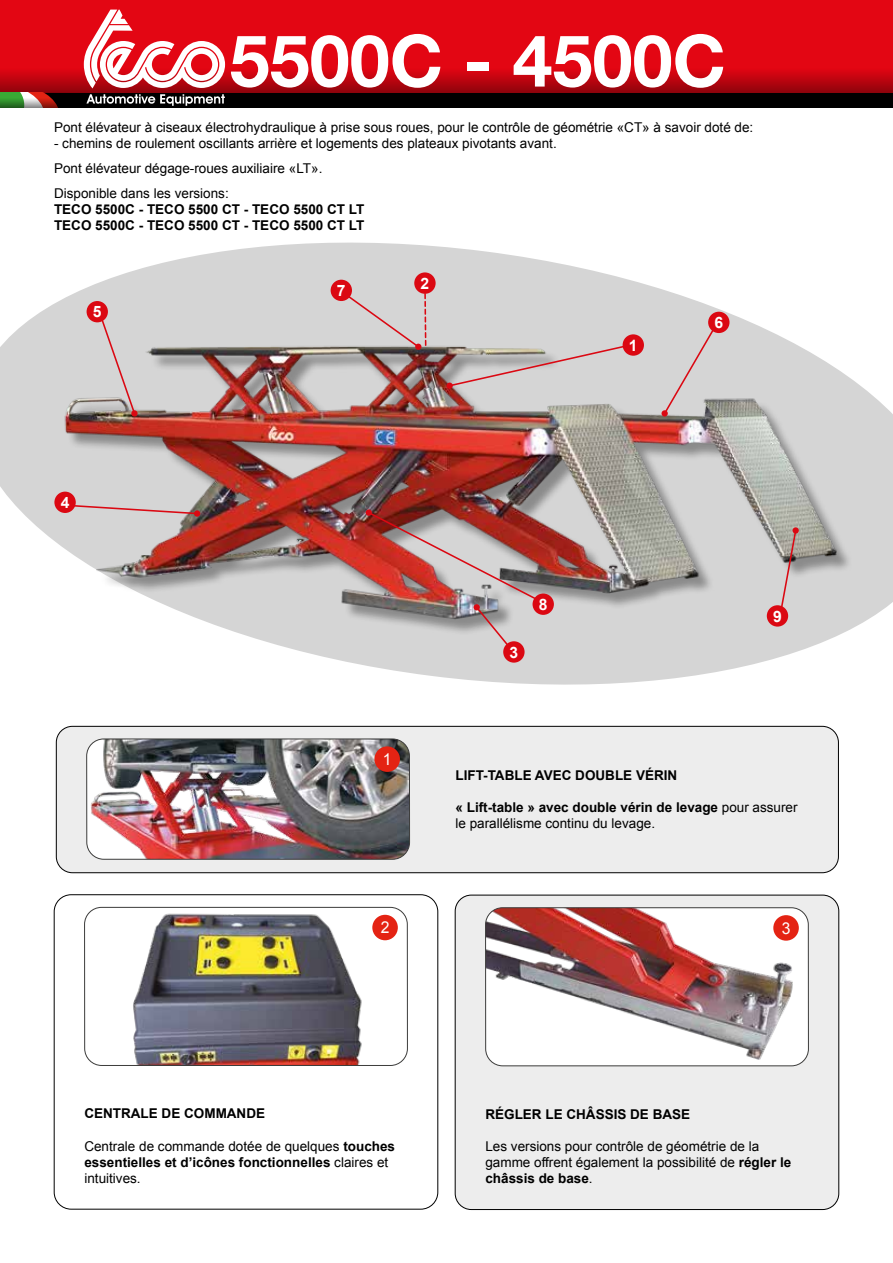
<style>
.page{position:relative;width:893px;height:1263px;background:#fff}
.page>*{position:absolute;margin:0;border:0;box-sizing:border-box;transform-origin:0 0}
.t1{font:700 72px "Helvetica Neue LT Std";color:#fff}
.t2{font:16.35px "Arial";color:#fff;scale:.96 1}
.t3{font:700 15.75px "Arial";color:#fff}
.t4{font:13.5px/16.2px "Arial";color:#000}
.t5{font:700 13.5px/16.2px "Arial";color:#000}
.s1{font-weight:700}
</style>
<div class="page">
<div style="left:0;top:0;width:893px;height:68px;background:#e30613"></div>
<svg style="left:225px;top:68px;width:668px;height:25px;background:#b8040f"></svg>
<div style="left:0;top:93px;width:893px;height:15px;background:#000"></div>
<svg style="left:0;top:10px;width:225px;height:98px"></svg>
<svg style="left:0;top:242px;width:893px;height:443px;fill:#d5d5d5"></svg>
<div style="left:67px;top:348px;width:786px;height:287px;background:#000;opacity:.35"></div>
<img style="left:54px;top:335px;width:785px;height:288px">
<svg style="left:448px;top:342px;width:185px;height:46px;background:#cac3c1"></svg>
<div style="left:446px;top:383px;width:7px;height:6px;background:#db0812;border-radius:50%"></div>
<svg style="left:67px;top:504px;width:132px;height:11px"></svg>
<div style="left:194px;top:510px;width:6px;height:7px;background:#db0812;border-radius:50%"></div>
<svg style="left:98px;top:313px;width:38px;height:102px;background:#cfc5c5"></svg>
<svg style="left:131px;top:410px;width:7px;height:7px"></svg>
<div style="left:623px;top:334px;width:21px;height:22px;background:#db0812;border-radius:50%"></div>
<div style="left:503px;top:641px;width:22px;height:22px;background:#db0812;border-radius:50%"></div>
<div style="left:54px;top:492px;width:22px;height:21px;background:#db0812;border-radius:50%"></div>
<div style="left:414px;top:272px;width:22px;height:22px;background:#db0812;border-radius:50%"></div>
<div style="left:87px;top:301px;width:21px;height:21px;background:#db0812;border-radius:50%"></div>
<svg style="left:662px;top:323px;width:56px;height:93px;background:#d1cbcb"></svg>
<div style="left:661px;top:410px;width:7px;height:7px;background:#db0812;border-radius:50%"></div>
<div style="left:708px;top:312px;width:21px;height:21px;background:#db0812;border-radius:50%"></div>
<svg style="left:342px;top:283px;width:86px;height:67px;background:#cfc2c2"></svg>
<div style="left:331px;top:280px;width:21px;height:21px;background:#db0812;border-radius:50%"></div>
<img style="left:367px;top:510px;width:176px;height:142px">
<div style="left:366px;top:509px;width:6px;height:7px;background:#db0812;border-radius:50%"></div>
<div style="left:533px;top:593px;width:21px;height:22px;background:#db0812;border-radius:50%"></div>
<svg style="left:779px;top:529px;width:18px;height:86px"></svg>
<svg style="left:792px;top:527px;width:7px;height:7px"></svg>
<div style="left:767px;top:605px;width:21px;height:22px;background:#db0812;border-radius:50%"></div>
<div style="left:54px;top:894px;width:384px;height:315px;border:1px solid #000;border-radius:17px"></div>
<img style="left:133px;top:913px;width:229px;height:150px">
<div style="left:84px;top:907px;width:324px;height:158px;border:1px solid #3c3c3b;border-radius:17px"></div>
<div style="left:372px;top:915px;width:26px;height:25px;background:#e42313;border-radius:50%"></div>
<div style="left:455px;top:895px;width:384px;height:314px;background:#ededed;border-radius:16px"></div>
<div style="left:455px;top:895px;width:384px;height:315px;border:1px solid #000;border-radius:16px"></div>
<div style="left:486px;top:908px;width:322px;height:158px;background:#fff;border-radius:17px"></div>
<img style="left:486px;top:909px;width:307px;height:152px">
<div style="left:485px;top:907px;width:324px;height:159px;border:1px solid #3c3c3b;border-radius:17px"></div>
<div style="left:773px;top:915px;width:26px;height:26px;background:#e42313;border-radius:50%"></div>
<div style="left:56px;top:726px;width:782px;height:147px;background:#ededed;border-radius:16px"></div>
<div style="left:56px;top:726px;width:783px;height:147px;border:1px solid #000;border-radius:16px"></div>
<img style="left:87px;top:739px;width:323px;height:120px">
<div style="left:87px;top:739px;width:323px;height:120px;border:1px solid #3c3c3b;border-radius:17px"></div>
<div style="left:374px;top:746px;width:26px;height:26px;background:#e42313;border-radius:50%"></div>
<h1 class="t1" style="left:230px;top:16px;width:498px">5500C - 4500C</h1>
<p class="t4" style="left:54px;top:119px;width:701px">Pont élévateur à ciseaux électrohydraulique à prise sous roues, pour le contrôle de géométrie «CT» à savoir doté de:</p>
<p class="t4" style="left:54px;top:131px;width:504px;line-height:24.8px">- chemins de roulement oscillants arrière et logements des plateaux pivotants avant.<br>Pont élévateur dégage-roues auxiliaire «LT».<br>Disponible dans les versions:</p>
<p class="t5" style="left:54px;top:202px;width:312px">TECO 5500C - TECO 5500 CT - TECO 5500 CT LT<br>TECO 5500C - TECO 5500 CT - TECO 5500 CT LT</p>
<p class="t3" style="left:93px;top:301px;width:10px">5</p>
<p class="t3" style="left:61px;top:492px;width:10px">4</p>
<p class="t3" style="left:337px;top:280px;width:10px">7</p>
<p class="t3" style="left:421px;top:273px;width:10px">2</p>
<p class="t3" style="left:629px;top:335px;width:10px">1</p>
<p class="t3" style="left:714px;top:312px;width:10px">6</p>
<p class="t2" style="left:383px;top:749px;width:11px">1</p>
<p class="t3" style="left:509px;top:642px;width:10px">3</p>
<p class="t3" style="left:539px;top:594px;width:10px">8</p>
<p class="t3" style="left:773px;top:606px;width:10px">9</p>
<p class="t5" style="left:455px;top:767px;width:223px">LIFT-TABLE AVEC DOUBLE VÉRIN</p>
<p class="t4" style="left:455px;top:799px;width:344px"><span class="s1">« Lift-table » avec double vérin de levage</span> pour assurer le parallélisme continu du levage.</p>
<p class="t2" style="left:381px;top:917px;width:11px">2</p>
<p class="t2" style="left:782px;top:917px;width:11px">3</p>
<p class="t5" style="left:84px;top:1106px;width:182px">CENTRALE DE COMMANDE</p>
<p class="t4" style="left:84px;top:1138px;width:312px">Centrale de commande dotée de quelques <span class="s1">touches essentielles et d’icônes fonctionnelles</span> claires et intuitives.</p>
<p class="t5" style="left:485px;top:1106px;width:206px">RÉGLER LE CHÂSSIS DE BASE</p>
<p class="t4" style="left:485px;top:1138px;width:307px">Les versions pour contrôle de géométrie de la gamme offrent également la possibilité de <span class="s1">régler le châssis de base</span>.</p>
</div>
